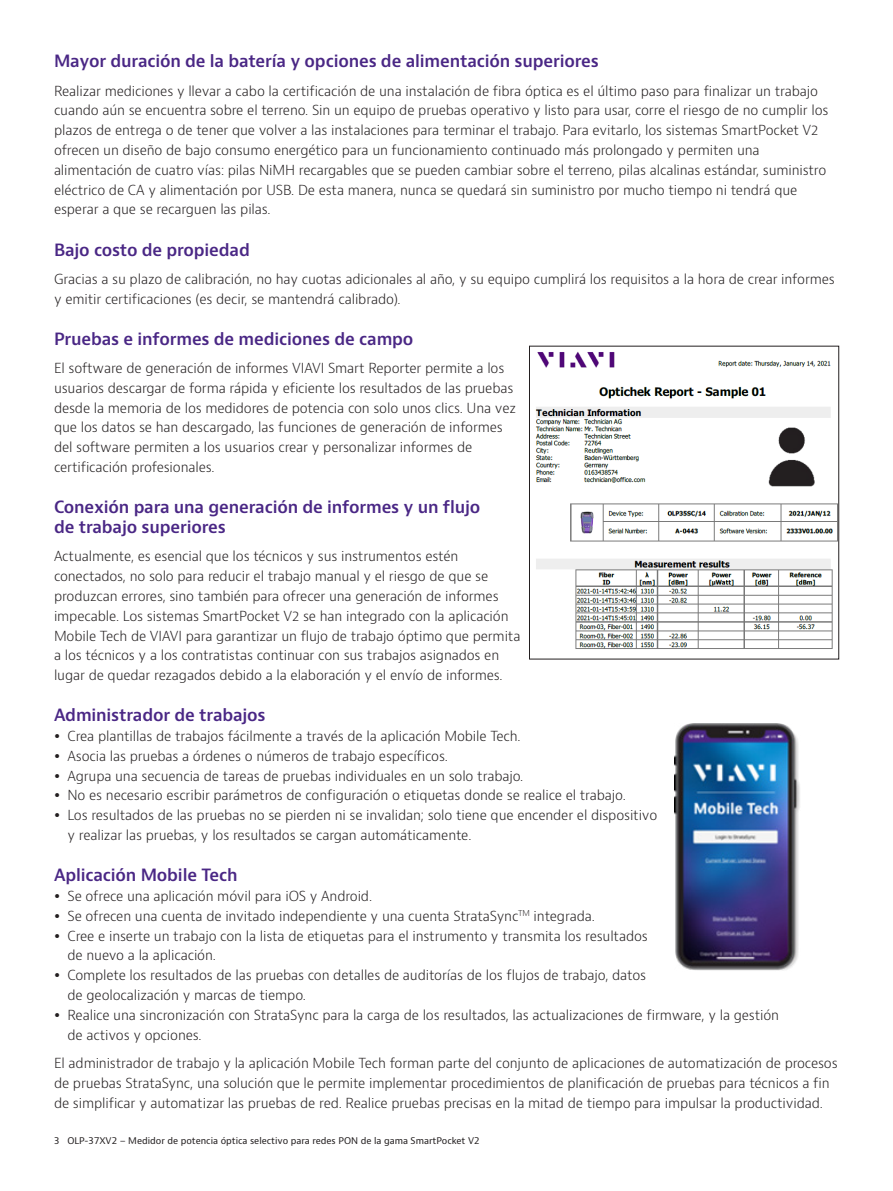
<style>
.page{position:relative;width:893px;height:1191px;background:#fff}
.page>*{position:absolute;margin:0;border:0;box-sizing:border-box;transform-origin:0 0}
.H2_Heading_Purple_12{font:600 16.5px/19.8px "Bernino Sans";letter-spacing:-.01em;color:#4a2785}
.P_10_16{font:300 13.5px/19.8px "Bernino Sans";letter-spacing:-.01em;color:#231f20}
.P_Bulleted_10_16{font:300 13.5px/19.8px "Bernino Sans";letter-spacing:-.01em;color:#231f20}
.t1{font:9px "Bernino Sans";color:#231f20}
</style>
<div class="page">
<img style="left:535px;top:351px;width:302px;height:298px">
<div style="left:529px;top:346px;width:310px;height:313px;border:1px solid #231f20"></div>
<img style="left:674px;top:723px;width:126px;height:248px">
<p class="H2_Heading_Purple_12" style="left:54px;top:52px;width:546px">Mayor duración de la batería y opciones de alimentación superiores</p>
<p class="P_10_16" style="left:54px;top:81px;width:776px">Realizar mediciones y llevar a cabo la certificación de una instalación de fibra óptica es el último paso para finalizar un trabajo cuando aún se encuentra sobre el terreno. Sin un equipo de pruebas operativo y listo para usar, corre el riesgo de no cumplir los plazos de entrega o de tener que volver a las instalaciones para terminar el trabajo. Para evitarlo, los sistemas SmartPocket V2 ofrecen un diseño de bajo consumo energético para un funcionamiento continuado más prolongado y permiten una alimentación de cuatro vías: pilas NiMH recargables que se pueden cambiar sobre el terreno, pilas alcalinas estándar, suministro eléctrico de CA y alimentación por USB. De esta manera, nunca se quedará sin suministro por mucho tiempo ni tendrá que esperar a que se recarguen las pilas.</p>
<p class="H2_Heading_Purple_12" style="left:54px;top:240px;width:197px">Bajo costo de propiedad</p>
<p class="P_10_16" style="left:54px;top:269px;width:782px">Gracias a su plazo de calibración, no hay cuotas adicionales al año, y su equipo cumplirá los requisitos a la hora de crear informes y emitir certificaciones (es decir, se mantendrá calibrado).</p>
<p class="H2_Heading_Purple_12" style="left:54px;top:329px;width:361px">Pruebas e informes de mediciones de campo</p>
<p class="P_10_16" style="left:54px;top:358px;width:463px">El software de generación de informes VIAVI Smart Reporter permite a los usuarios descargar de forma rápida y eficiente los resultados de las pruebas desde la memoria de los medidores de potencia con solo unos clics. Una vez que los datos se han descargado, las funciones de generación de informes del software permiten a los usuarios crear y personalizar informes de certificación profesionales.</p>
<p class="H2_Heading_Purple_12" style="left:54px;top:497px;width:428px">Conexión para una generación de informes y un flujo de trabajo superiores</p>
<p class="P_10_16" style="left:54px;top:547px;width:468px">Actualmente, es esencial que los técnicos y sus instrumentos estén conectados, no solo para reducir el trabajo manual y el riesgo de que se produzcan errores, sino también para ofrecer una generación de informes impecable. Los sistemas SmartPocket V2 se han integrado con la aplicación Mobile Tech de VIAVI para garantizar un flujo de trabajo óptimo que permita a los técnicos y a los contratistas continuar con sus trabajos asignados en lugar de quedar rezagados debido a la elaboración y el envío de informes.</p>
<p class="H2_Heading_Purple_12" style="left:54px;top:705px;width:213px">Administrador de trabajos</p>
<p class="P_10_16" style="left:68px;top:726px;width:455px">Crea plantillas de trabajos fácilmente a través de la aplicación Mobile Tech.</p>
<p class="P_10_16" style="left:68px;top:746px;width:382px">Asocia las pruebas a órdenes o números de trabajo específicos.</p>
<p class="P_10_16" style="left:68px;top:766px;width:457px">Agrupa una secuencia de tareas de pruebas individuales en un solo trabajo.</p>
<p class="P_10_16" style="left:68px;top:786px;width:560px">No es necesario escribir parámetros de configuración o etiquetas donde se realice el trabajo.</p>
<p class="P_10_16" style="left:68px;top:805px;width:591px">Los resultados de las pruebas no se pierden ni se invalidan; solo tiene que encender el dispositivo y realizar las pruebas, y los resultados se cargan automáticamente.</p>
<p class="H2_Heading_Purple_12" style="left:54px;top:865px;width:185px">Aplicación Mobile Tech</p>
<p class="P_10_16" style="left:68px;top:886px;width:306px">Se ofrece una aplicación móvil para iOS y Android.</p>
<p class="P_10_16" style="left:68px;top:906px;width:529px">Se ofrecen una cuenta de invitado independiente y una cuenta StrataSync<sup>TM</sup> integrada.</p>
<p class="P_10_16" style="left:68px;top:926px;width:582px">Cree e inserte un trabajo con la lista de etiquetas para el instrumento y transmita los resultados de nuevo a la aplicación.</p>
<p class="P_10_16" style="left:68px;top:965px;width:580px">Complete los resultados de las pruebas con detalles de auditorías de los flujos de trabajo, datos de geolocalización y marcas de tiempo.</p>
<p class="P_10_16" style="left:68px;top:1005px;width:713px">Realice una sincronización con StrataSync para la carga de los resultados, las actualizaciones de firmware, y la gestión de activos y opciones.</p>
<p class="P_Bulleted_10_16" style="left:54px;top:1053px;width:785px">El administrador de trabajo y la aplicación Mobile Tech forman parte del conjunto de aplicaciones de automatización de procesos de pruebas StrataSync, una solución que le permite implementar procedimientos de planificación de pruebas para técnicos a fin de simplificar y automatizar las pruebas de red. Realice pruebas precisas en la mitad de tiempo para impulsar la productividad.</p>
<p class="t1" style="left:54px;top:1135px;width:427px">3 OLP-37XV2 – Medidor de potencia óptica selectivo para redes PON de la gama SmartPocket V2</p>
</div>
